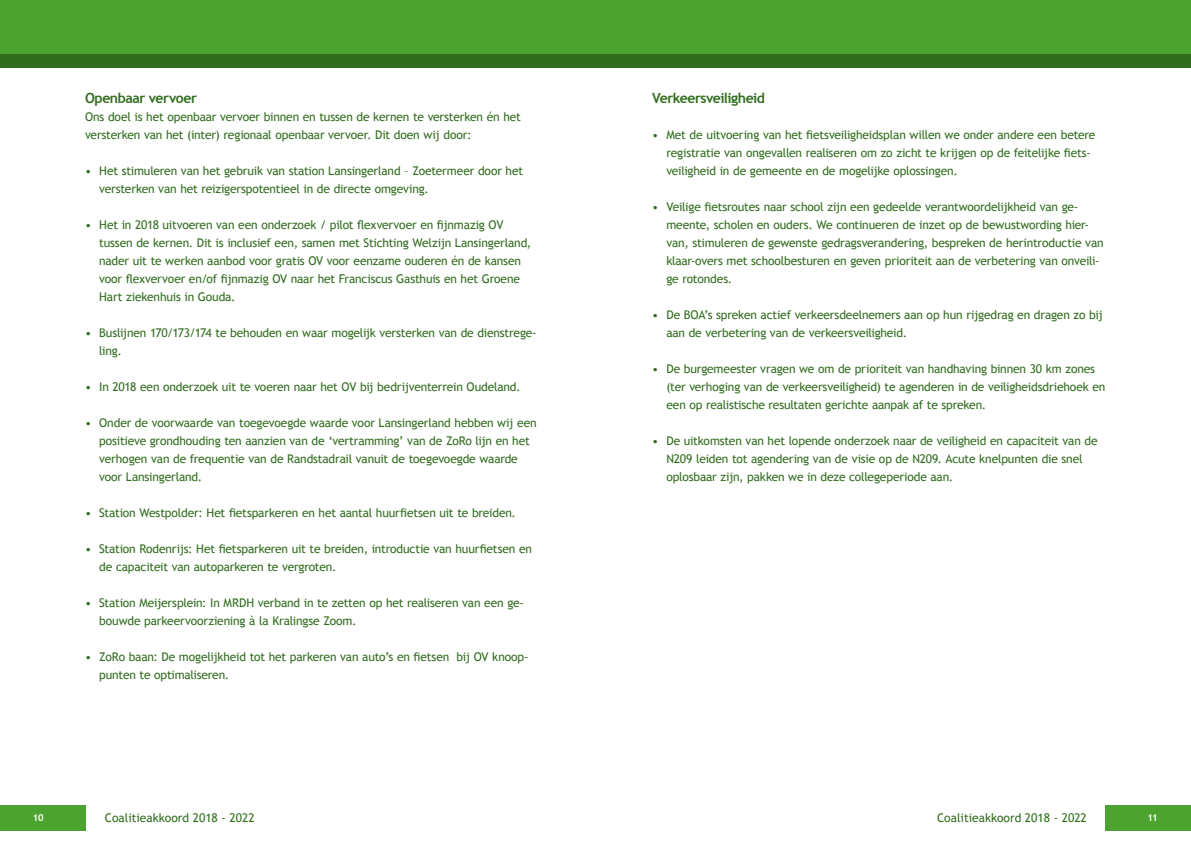
<style>
.page{position:relative;width:1191px;height:842px;background:#fff}
.page>*{position:absolute;margin:0;border:0;box-sizing:border-box;transform-origin:0 0}
.t1{font:700 14px "Trebuchet MS";letter-spacing:-.035em;color:#316d1e}
.t2{font:12px/18px "Trebuchet MS";letter-spacing:-.015em;color:#316d1e}
.t3{font:700 9.5px "Trebuchet MS";color:#fff}
</style>
<div class="page">
<div style="left:0;top:0;width:595px;height:60px;background:#4da32f"></div>
<div style="left:595px;top:0;width:596px;height:60px;background:#4da32f"></div>
<div style="left:0;top:54px;width:595px;height:14px;background:#316d1e"></div>
<div style="left:595px;top:54px;width:596px;height:14px;background:#316d1e"></div>
<div style="left:0;top:806px;width:85px;height:25px;background:#4da32f"></div>
<div style="left:1106px;top:806px;width:85px;height:25px;background:#4da32f"></div>
<p class="t1" style="left:85px;top:89px;width:113px">Openbaar vervoer</p>
<p class="t2" style="left:85px;top:108px;width:437px">Ons doel is het openbaar vervoer binnen en tussen de kernen te versterken én het versterken van het (inter) regionaal openbaar vervoer. Dit doen wij door:</p>
<p class="t2" style="left:99px;top:162px;width:425px;text-indent:-14px">• Het stimuleren van het gebruik van station Lansingerland – Zoetermeer door het versterken van het reizigerspotentieel in de directe omgeving.</p>
<p class="t2" style="left:99px;top:216px;width:433px;text-indent:-14px">• Het in 2018 uitvoeren van een onderzoek / pilot flexvervoer en fijnmazig OV tussen de kernen. Dit is inclusief een, samen met Stichting Welzijn Lansingerland, nader uit te werken aanbod voor gratis OV voor eenzame ouderen én de kansen voor flexvervoer en/of fijnmazig OV naar het Franciscus Gasthuis en het Groene Hart ziekenhuis in Gouda.</p>
<p class="t2" style="left:99px;top:324px;width:439px;text-indent:-14px">• Buslijnen 170/173/174 te behouden en waar mogelijk versterken van de dienstrege&shy;ling.</p>
<p class="t2" style="left:85px;top:378px;width:434px">• In 2018 een onderzoek uit te voeren naar het OV bij bedrijventerrein Oudeland.</p>
<p class="t2" style="left:99px;top:414px;width:439px;text-indent:-14px">• Onder de voorwaarde van toegevoegde waarde voor Lansingerland hebben wij een positieve grondhouding ten aanzien van de ‘vertramming’ van de ZoRo lijn en het verhogen van de frequentie van de Randstadrail vanuit de toegevoegde waarde voor Lansingerland.</p>
<p class="t2" style="left:85px;top:504px;width:432px">• Station Westpolder: Het fietsparkeren en het aantal huurfietsen uit te breiden.</p>
<p class="t2" style="left:99px;top:540px;width:434px;text-indent:-14px">• Station Rodenrijs: Het fietsparkeren uit te breiden, introductie van huurfietsen en de capaciteit van autoparkeren te vergroten.</p>
<p class="t2" style="left:99px;top:594px;width:426px;text-indent:-14px">• Station Meijersplein: In MRDH verband in te zetten op het realiseren van een ge&shy;bouwde parkeervoorziening à la Kralingse Zoom.</p>
<p class="t2" style="left:99px;top:648px;width:431px;text-indent:-14px">• ZoRo baan: De mogelijkheid tot het parkeren van auto’s en fietsen bij OV knoop&shy;punten te optimaliseren.</p>
<p class="t1" style="left:652px;top:89px;width:114px">Verkeersveiligheid</p>
<p class="t2" style="left:666px;top:126px;width:430px;text-indent:-14px">• Met de uitvoering van het fietsveiligheidsplan willen we onder andere een betere registratie van ongevallen realiseren om zo zicht te krijgen op de feitelijke fiets&shy;veiligheid in de gemeente en de mogelijke oplossingen.</p>
<p class="t2" style="left:666px;top:198px;width:439px;text-indent:-14px">• Veilige fietsroutes naar school zijn een gedeelde verantwoordelijkheid van ge&shy;meente, scholen en ouders. We continueren de inzet op de bewustwording hier&shy;van, stimuleren de gewenste gedragsverandering, bespreken de herintroductie van klaar-overs met schoolbesturen en geven prioriteit aan de verbetering van onveili&shy;ge rotondes.</p>
<p class="t2" style="left:666px;top:306px;width:438px;text-indent:-14px">• De BOA’s spreken actief verkeersdeelnemers aan op hun rijgedrag en dragen zo bij aan de verbetering van de verkeersveiligheid.</p>
<p class="t2" style="left:666px;top:360px;width:440px;text-indent:-14px">• De burgemeester vragen we om de prioriteit van handhaving binnen 30 km zones (ter verhoging van de verkeersveiligheid) te agenderen in de veiligheidsdriehoek en een op realistische resultaten gerichte aanpak af te spreken.</p>
<p class="t2" style="left:666px;top:432px;width:433px;text-indent:-14px">• De uitkomsten van het lopende onderzoek naar de veiligheid en capaciteit van de<br>N209 leiden tot agendering van de visie op de N209. Acute knelpunten die snel oplosbaar zijn, pakken we in deze collegeperiode aan.</p>
<p class="t3" style="left:33px;top:811px;width:12px">10</p>
<p class="t2" style="left:105px;top:808px;width:151px">Coalitieakkoord 2018 - 2022</p>
<p class="t2" style="left:937px;top:808px;width:151px">Coalitieakkoord 2018 - 2022</p>
<p class="t3" style="left:1147px;top:811px;width:12px">11</p>
</div>
